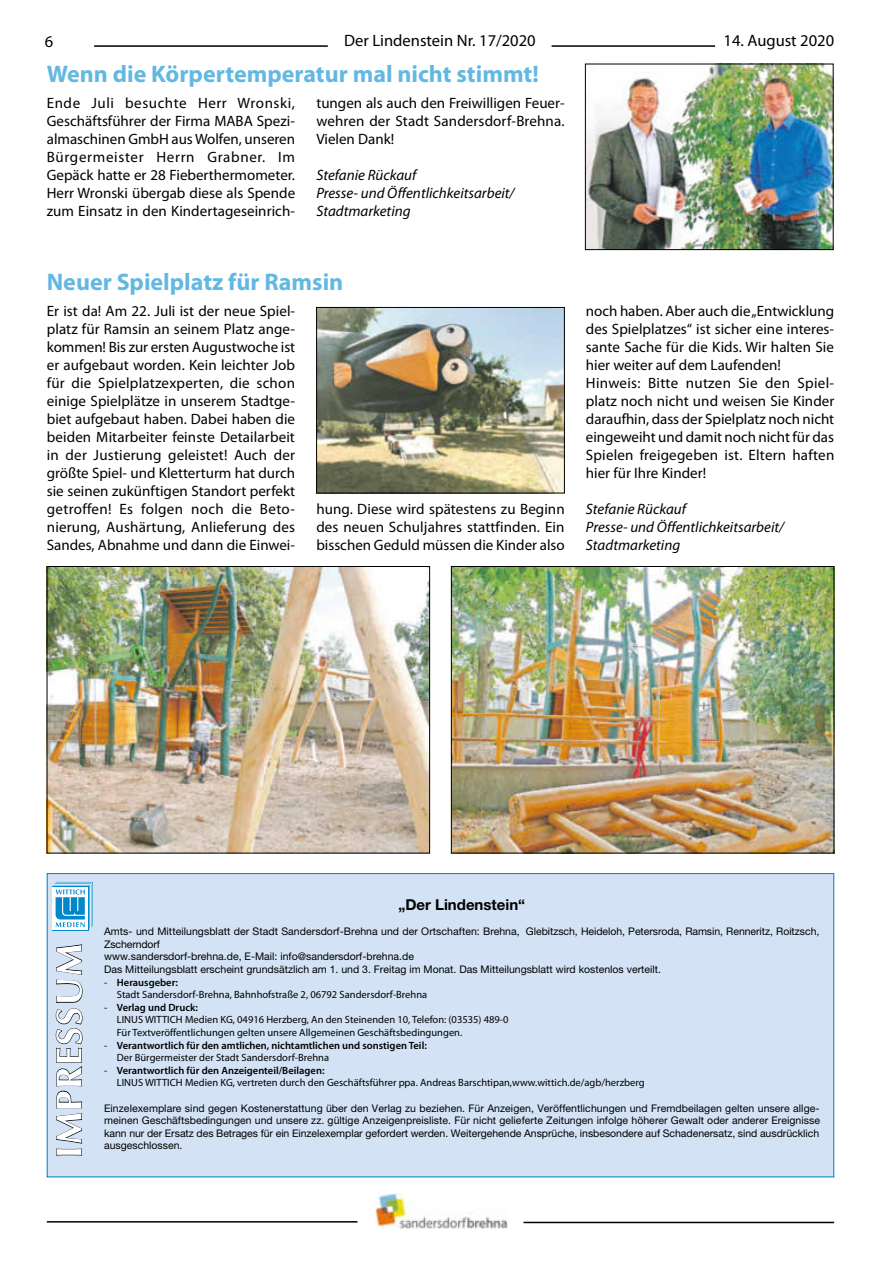
<style>
.page{position:relative;width:881px;height:1263px;background:#fff}
.page>*{position:absolute;margin:0;border:0;box-sizing:border-box;transform-origin:0 0}
.t1{font:700 36px "Optima LT";letter-spacing:.05em;color:#fff}
.t2{font:700 24px "Myriad Pro";color:#63b8e1}
.t3{font:16.5px "Myriad Pro";color:#000}
.t4{font:15px/18px "Myriad Pro";color:#000;text-align:justify}
.t5{font:italic 15px/18px "Myriad Pro";color:#000}
.t6{font:700 15px "Helvetica Neue LT";color:#000}
.t7{font:10.5px/12.6px "Helvetica Neue LT";color:#000}
.t8{font:10.5px/12.6px "Myriad Pro";color:#000}
.t9{font:600 10.5px/12.6px "Myriad Pro";color:#000}
.s1{font-weight:600}
.s2{font-weight:400}
</style>
<div class="page">
<hr style="left:94px;top:45px;width:234px;height:2px;background:#000">
<hr style="left:551px;top:45px;width:282px;height:2px;background:#000">
<div style="left:714px;top:33px;width:124px;height:15px;background:#fff"></div>
<hr style="left:47px;top:1221px;width:310px;height:1px;background:#000">
<hr style="left:523px;top:1222px;width:310px;height:1px;background:#000">
<img style="left:375px;top:1194px;width:132px;height:34px">
<img style="left:587px;top:66px;width:244px;height:182px">
<div style="left:585px;top:64px;width:248px;height:186px;border:1px solid #000"></div>
<img style="left:318px;top:309px;width:244px;height:182px">
<div style="left:316px;top:307px;width:248px;height:186px;border:1px solid #000"></div>
<img style="left:49px;top:568px;width:378px;height:283px">
<div style="left:47px;top:566px;width:382px;height:287px;border:1px solid #000"></div>
<img style="left:453px;top:568px;width:378px;height:283px">
<div style="left:451px;top:566px;width:382px;height:287px;border:1px solid #000"></div>
<div style="left:47px;top:873px;width:786px;height:304px;background:#d3e2f5;border:1px solid #007ac3"></div>
<svg style="left:55px;top:944px;width:28px;height:212px"></svg>
<div style="left:52px;top:886px;width:36px;height:44px;background:#0087cc"></div>
<div style="left:52px;top:887px;width:36px;height:43px;background:#fff"></div>
<svg style="left:53px;top:882px;width:40px;height:47px"></svg>
<p class="t3" style="left:45px;top:32px;width:10px">6</p>
<p class="t3" style="left:344px;top:31px;width:193px">Der Lindenstein Nr. 17/2020</p>
<p class="t3" style="left:723px;top:30px;width:112px">14. August 2020</p>
<h2 class="t2" style="left:47px;top:58px;width:493px">Wenn die Körpertemperatur mal nicht stimmt!</h2>
<p class="t4" style="left:47px;top:94px;width:250px">Ende Juli besuchte Herr Wronski, Geschäftsführer der Firma MABA Spezi&shy;almaschinen GmbH aus Wolfen, unseren Bürgermeister Herrn Grabner. Im Gepäck hatte er 28 Fieberthermometer.<br>Herr Wronski übergab diese als Spende zum Einsatz in den Kindertageseinrich-</p>
<p class="t4" style="left:316px;top:94px;width:250px">tungen als auch den Freiwilligen Feuer&shy;wehren der Stadt Sandersdorf-Brehna.<br>Vielen Dank!</p>
<p class="t5" style="left:316px;top:166px;width:199px">Stefanie Rückauf<br>Presse- und Öffentlichkeitsarbeit/<br>Stadtmarketing</p>
<h2 class="t2" style="left:47px;top:266px;width:298px">Neuer Spielplatz für Ramsin</h2>
<p class="t4" style="left:47px;top:302px;width:250px">Er ist da! Am 22. Juli ist der neue Spiel&shy;platz für Ramsin an seinem Platz ange&shy;kommen! Bis zur ersten Augustwoche ist er aufgebaut worden. Kein leichter Job für die Spielplatzexperten, die schon einige Spielplätze in unserem Stadtge&shy;biet aufgebaut haben. Dabei haben die beiden Mitarbeiter feinste Detailarbeit in der Justierung geleistet! Auch der größte Spiel- und Kletterturm hat durch sie seinen zukünftigen Standort perfekt getroffen! Es folgen noch die Beto&shy;nierung, Aushärtung, Anlieferung des Sandes, Abnahme und dann die Einwei-</p>
<p class="t4" style="left:316px;top:500px;width:250px">hung. Diese wird spätestens zu Beginn des neuen Schuljahres stattfinden. Ein bisschen Geduld müssen die Kinder also</p>
<p class="t4" style="left:585px;top:302px;width:250px;text-align:left">noch haben. Aber auch die „Entwicklung des Spielplatzes“ ist sicher eine interes&shy;sante Sache für die Kids. Wir halten Sie hier weiter auf dem Laufenden!<br>Hinweis: Bitte nutzen Sie den Spiel&shy;platz noch nicht und weisen Sie Kinder daraufhin, dass der Spielplatz noch nicht eingeweiht und damit noch nicht für das Spielen freigegeben ist. Eltern haften hier für Ihre Kinder!</p>
<p class="t5" style="left:585px;top:500px;width:199px">Stefanie Rückauf<br>Presse- und Öffentlichkeitsarbeit/<br>Stadtmarketing</p>
<h1 class="t1" style="left:48px;top:1158px;width:216px;rotate:-90deg">IMPRESSUM</h1>
<p class="t6" style="left:398px;top:895px;width:128px">„Der Lindenstein“</p>
<p class="t7" style="left:104px;top:925px;width:716px">Amts- und Mitteilungsblatt der Stadt Sandersdorf-Brehna und der Ortschaften: Brehna, Glebitzsch, Heideloh, Petersroda, Ramsin, Renneritz, Roitzsch, Zscherndorf<br>www.sandersdorf-brehna.de, E-Mail: info@sandersdorf-brehna.de<br>Das Mitteilungsblatt erscheint grundsätzlich am 1. und 3. Freitag im Monat. Das Mitteilungsblatt wird kostenlos verteilt.</p>
<p class="t8" style="left:117px;top:976px;width:312px;text-indent:-13px">- <span class="s1">Herausgeber:<br></span>Stadt Sandersdorf-Brehna, Bahnhofstraße 2, 06792 Sandersdorf-Brehna</p>
<p class="t8" style="left:117px;top:1001px;width:393px;text-indent:-13px">- <span class="s1">Verlag und Druck:<br></span>LINUS WITTICH Medien KG, 04916 Herzberg, An den Steinenden 10, Telefon: (03535) 489-0<br>Für Textveröffentlichungen gelten unsere Allgemeinen Geschäftsbedingungen.</p>
<p class="t9" style="left:117px;top:1038px;width:311px;text-indent:-13px"><span class="s2">-</span> Verantwortlich für den amtlichen, nichtamtlichen und sonstigen Teil:<br><span class="s2">Der Bürgermeister der Stadt Sandersdorf-Brehna</span></p>
<p class="t8" style="left:117px;top:1064px;width:529px;text-indent:-13px">- <span class="s1">Verantwortlich für den Anzeigenteil/Beilagen:<br></span>LINUS WITTICH Medien KG, vertreten durch den Geschäftsführer ppa. Andreas Barschtipan,www.wittich.de/agb/herzberg</p>
<p class="t7" style="left:104px;top:1101px;width:717px;text-align:justify">Einzelexemplare sind gegen Kostenerstattung über den Verlag zu beziehen. Für Anzeigen, Veröffentlichungen und Fremdbeilagen gelten unsere allge&shy;meinen Geschäftsbedingungen und unsere zz. gültige Anzeigenpreisliste. Für nicht gelieferte Zeitungen infolge höherer Gewalt oder anderer Ereignisse kann nur der Ersatz des Betrages für ein Einzelexemplar gefordert werden. Weitergehende Ansprüche, insbesondere auf Schadenersatz, sind ausdrücklich ausgeschlossen.</p>
</div>
